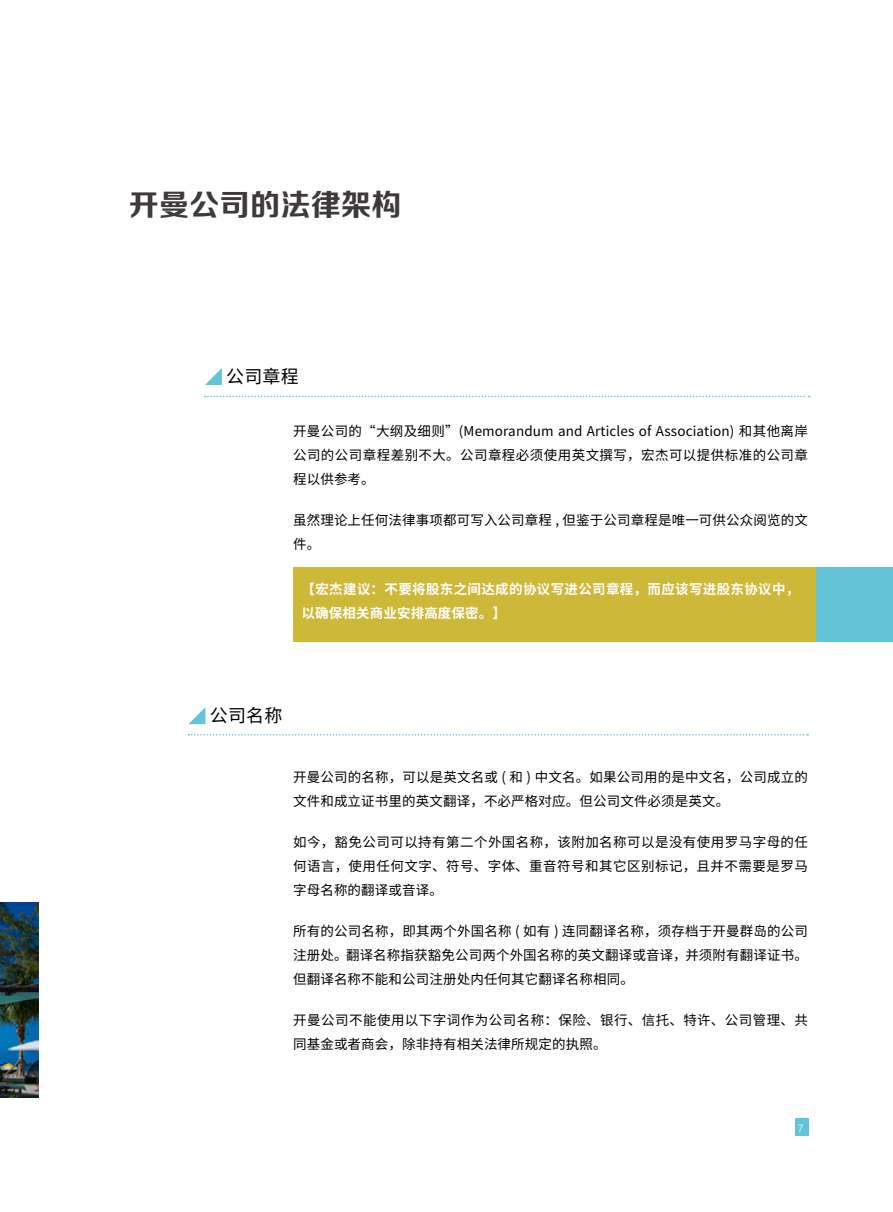
<style>
.page{position:relative;width:893px;height:1212px;background:#fff}
.page>*{position:absolute;margin:0;border:0;box-sizing:border-box;transform-origin:0 0}
.t1{font:30px "FZZCHK GBK1 0";letter-spacing:.01em;color:#3e3a39}
.t2{font:18px "Noto Sans Hans";letter-spacing:.01em;color:#000}
.t3{font:13.5px/24px "Noto Sans Hans";letter-spacing:.01em;color:#000;text-align:justify}
.t4{font:13.5px/24px "Noto Sans Hans";letter-spacing:.035em;color:#000}
.t5{font:700 13.5px/24px "Noto Sans Hans";letter-spacing:.025em;color:#fff}
.t6{font:300 10.5px "Helvetica";color:#fff}
</style>
<div class="page">
<div style="left:795px;top:1118px;width:13px;height:18px;background:#64c4d7"></div>
<div style="left:293px;top:567px;width:523px;height:75px;background:#ceb838"></div>
<div style="left:816px;top:567px;width:77px;height:75px;background:#64c4d7"></div>
<svg style="left:205px;top:368px;width:17px;height:17px"></svg>
<svg style="left:205px;top:396px;width:605px;height:1px"></svg>
<img style="left:0;top:903px;width:38px;height:194px">
<svg style="left:189px;top:708px;width:16px;height:16px"></svg>
<svg style="left:188px;top:734px;width:620px;height:1px"></svg>
<h1 class="t1" style="left:129px;top:188px;width:274px">开曼公司的法律架构</h1>
<h2 class="t2" style="left:226px;top:366px;width:74px">公司章程</h2>
<p class="t3" style="left:293px;top:419px;width:516px">开曼公司的“大纲及细则”(Memorandum and Articles of Association) 和其他离岸公司的公司章程差别不大。公司章程必须使用英文撰写，宏杰可以提供标准的公司章程以供参考。</p>
<p class="t3" style="left:293px;top:508px;width:516px">虽然理论上任何法律事项都可写入公司章程 , 但鉴于公司章程是唯一可供公众阅览的文件。</p>
<p class="t5" style="left:302px;top:577px;width:499px">【宏杰建议：不要将股东之间达成的协议写进公司章程，而应该写进股东协议中，以确保相关商业安排高度保密。】</p>
<h2 class="t2" style="left:210px;top:705px;width:74px">公司名称</h2>
<p class="t3" style="left:293px;top:765px;width:516px">开曼公司的名称，可以是英文名或 ( 和 ) 中文名。如果公司用的是中文名，公司成立的文件和成立证书里的英文翻译，不必严格对应。但公司文件必须是英文。</p>
<p class="t3" style="left:293px;top:830px;width:516px">如今，豁免公司可以持有第二个外国名称，该附加名称可以是没有使用罗马字母的任何语言，使用任何文字、符号、字体、重音符号和其它区别标记，且并不需要是罗马字母名称的翻译或音译。</p>
<p class="t3" style="left:293px;top:919px;width:516px">所有的公司名称，即其两个外国名称 ( 如有 ) 连同翻译名称，须存档于开曼群岛的公司注册处。翻译名称指获豁免公司两个外国名称的英文翻译或音译，并须附有翻译证书。但翻译名称不能和公司注册处内任何其它翻译名称相同。</p>
<p class="t4" style="left:293px;top:1008px;width:516px">开曼公司不能使用以下字词作为公司名称：保险、银行、信托、特许、公司管理、共同基金或者商会，除非持有相关法律所规定的执照。</p>
<p class="t6" style="left:798px;top:1119px;width:7px">7</p>
</div>
